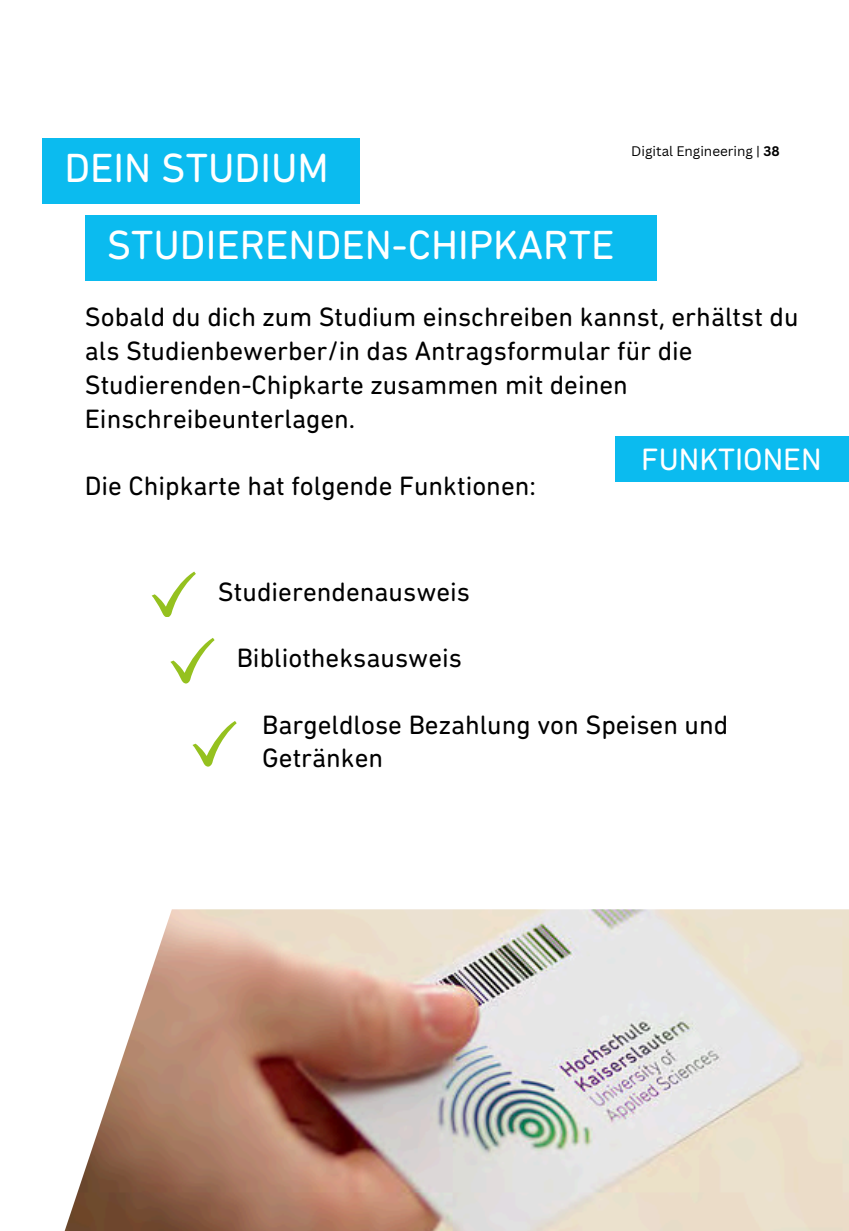
<style>
.page{position:relative;width:849px;height:1231px;background:#fff}
.page>*{position:absolute;margin:0;border:0;box-sizing:border-box;transform-origin:0 0}
.t1{font:41.4px "DIN Next Rounded LT Pro";color:#fff}
.t2{font:31.5px "DIN Next Rounded LT Pro";color:#fff}
.t3{font:27px/33.8px "DIN Next Rounded LT Pro";color:#000}
.t4{font:13.5px "Canva Sans";color:#000}
.s1{font-weight:700}
</style>
<div class="page">
<div style="left:85px;top:215px;width:572px;height:65px;background:#0bbbef"></div>
<div style="left:42px;top:138px;width:318px;height:65px;background:#0bbbef"></div>
<div style="left:615px;top:436px;width:234px;height:46px;background:#0bbbef"></div>
<svg style="left:152px;top:571px;width:44px;height:46px"></svg>
<svg style="left:170px;top:638px;width:44px;height:45px"></svg>
<svg style="left:192px;top:721px;width:44px;height:45px"></svg>
<img style="left:65px;top:909px;width:784px;height:321px">
<h3 class="t1" style="left:64px;top:151px;width:266px">DEIN STUDIUM</h3>
<h1 class="t1" style="left:107px;top:228px;width:509px">STUDIERENDEN-CHIPKARTE</h1>
<p class="t4" style="left:631px;top:142px;width:150px">Digital Engineering | <span class="s1">38</span></p>
<p class="t3" style="left:85px;top:303px;width:715px">Sobald du dich zum Studium einschreiben kannst, erhältst du als Studienbewerber/in das Antragsformular für die Studierenden-Chipkarte zusammen mit deinen Einschreibeunterlagen.</p>
<p class="t3" style="left:85px;top:471px;width:453px">Die Chipkarte hat folgende Funktionen:</p>
<h2 class="t3" style="left:218px;top:577px;width:254px">Studierendenausweis</h2>
<p class="t3" style="left:237px;top:643px;width:227px">Bibliotheksausweis</p>
<h3 class="t2" style="left:641px;top:446px;width:182px">FUNKTIONEN</h3>
<p class="t3" style="left:262px;top:710px;width:468px">Bargeldlose Bezahlung von Speisen und<br>Getränken</p>
</div>
